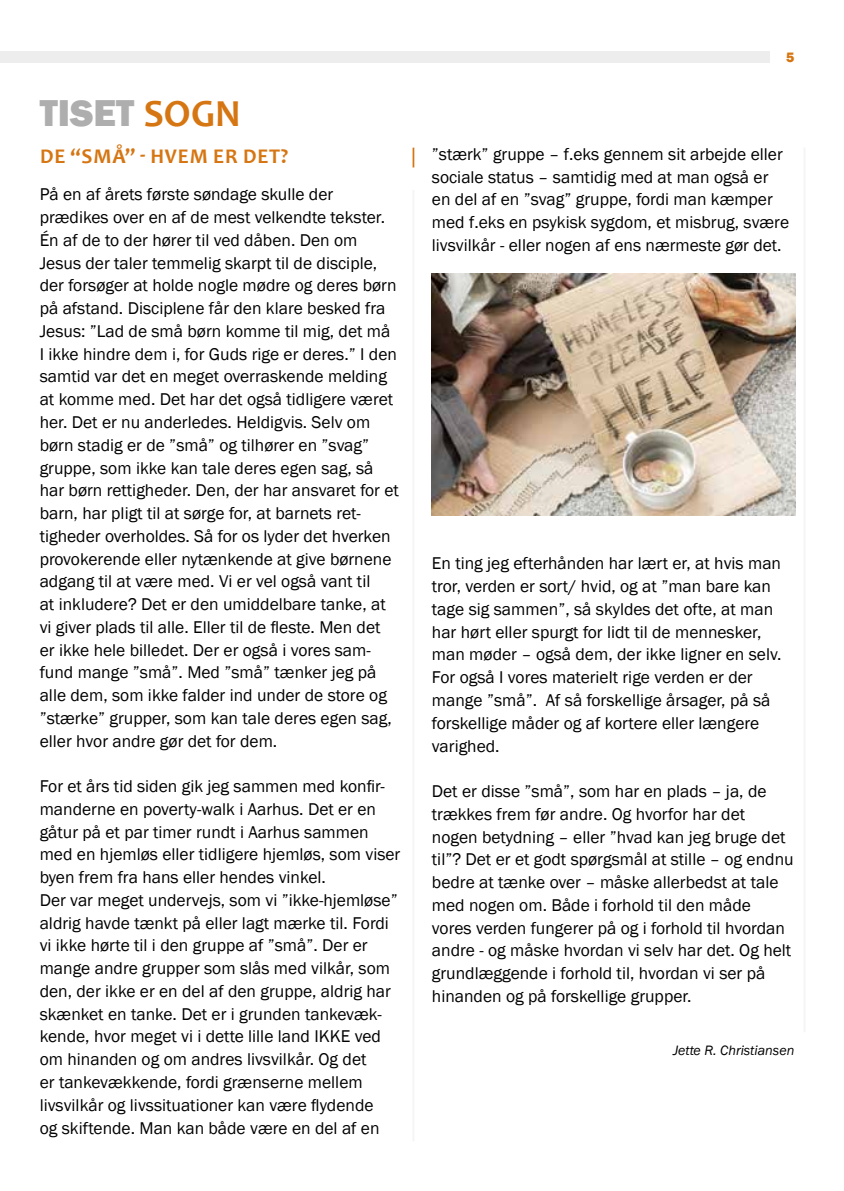
<style>
.page{position:relative;width:844px;height:1191px;background:#fff}
.page>*{position:absolute;margin:0;border:0;box-sizing:border-box;transform-origin:0 0}
.t1{font:800 38.5px "Franklin Gothic";color:#aeaeae}
.t2{font:700 21px "Candara";letter-spacing:.04em;color:#d67613}
.t3{font:17.5px/22.8px "Franklin Gothic";color:#000}
.t4{font:italic 14px "Franklin Gothic";color:#000}
.t5{font:800 14px "Franklin Gothic";color:#d67613}
.s1{font-family:"Candara";font-weight:700;color:#d67613}
</style>
<div class="page">
<div style="left:0;top:51px;width:769px;height:11px;background:#ededed"></div>
<hr style="left:412px;top:190px;width:2px;height:951px;background:#f4f4f4">
<svg style="left:412px;top:148px;width:2px;height:19px"></svg>
<hr style="left:803px;top:148px;width:2px;height:884px;background:#f4f4f4">
<img style="left:431px;top:273px;width:363px;height:242px">
<h1 class="t1" style="left:40px;top:88px;width:202px">TISET <span class="s1">SOGN</span></h1>
<p class="t2" style="left:40px;top:143px;width:249px">DE “SMÅ” - HVEM ER DET?</p>
<p class="t3" style="left:40px;top:184px;width:360px">På en af årets første søndage skulle der prædikes over en af de mest velkendte tekster.<br>Én af de to der hører til ved dåben. Den om Jesus der taler temmelig skarpt til de disciple, der forsøger at holde nogle mødre og deres børn på afstand. Disciplene får den klare besked fra Jesus: ”Lad de små børn komme til mig, det må I ikke hindre dem i, for Guds rige er deres.” I den samtid var det en meget overraskende melding at komme med. Det har det også tidligere været her. Det er nu anderledes. Heldigvis. Selv om børn stadig er de ”små” og tilhører en ”svag” gruppe, som ikke kan tale deres egen sag, så har børn rettigheder. Den, der har ansvaret for et barn, har pligt til at sørge for, at barnets ret&shy;tigheder overholdes. Så for os lyder det hverken provokerende eller nytænkende at give børnene adgang til at være med. Vi er vel også vant til<br>at inkludere? Det er den umiddelbare tanke, at vi giver plads til alle. Eller til de fleste. Men det er ikke hele billedet. Der er også i vores sam&shy;fund mange ”små”. Med ”små” tænker jeg på alle dem, som ikke falder ind under de store og ”stærke” grupper, som kan tale deres egen sag, eller hvor andre gør det for dem.</p>
<p class="t3" style="left:40px;top:775px;width:362px">For et års tid siden gik jeg sammen med konfir&shy;manderne en poverty-walk i Aarhus. Det er en gåtur på et par timer rundt i Aarhus sammen med en hjemløs eller tidligere hjemløs, som viser byen frem fra hans eller hendes vinkel.<br>Der var meget undervejs, som vi ”ikke-hjemløse” aldrig havde tænkt på eller lagt mærke til. Fordi vi ikke hørte til i den gruppe af ”små”. Der er mange andre grupper som slås med vilkår, som den, der ikke er en del af den gruppe, aldrig har skænket en tanke. Det er i grunden tankevæk&shy;kende, hvor meget vi i dette lille land IKKE ved om hinanden og om andres livsvilkår. Og det<br>er tankevækkende, fordi grænserne mellem livsvilkår og livssituationer kan være flydende<br>og skiftende. Man kan både være en del af en</p>
<p class="t5" style="left:785px;top:49px;width:10px">5</p>
<p class="t3" style="left:432px;top:143px;width:358px">”stærk” gruppe – f.eks gennem sit arbejde eller sociale status – samtidig med at man også er en del af en ”svag” gruppe, fordi man kæmper med f.eks en psykisk sygdom, et misbrug, svære livsvilkår - eller nogen af ens nærmeste gør det.</p>
<p class="t3" style="left:432px;top:552px;width:351px">En ting jeg efterhånden har lært er, at hvis man tror, verden er sort/ hvid, og at ”man bare kan tage sig sammen”, så skyldes det ofte, at man har hørt eller spurgt for lidt til de mennesker, man møder – også dem, der ikke ligner en selv.<br>For også I vores materielt rige verden er der mange ”små”. Af så forskellige årsager, på så forskellige måder og af kortere eller længere varighed.</p>
<p class="t3" style="left:432px;top:780px;width:363px">Det er disse ”små”, som har en plads – ja, de trækkes frem før andre. Og hvorfor har det nogen betydning – eller ”hvad kan jeg bruge det til”? Det er et godt spørgsmål at stille – og endnu bedre at tænke over – måske allerbedst at tale med nogen om. Både i forhold til den måde vores verden fungerer på og i forhold til hvordan andre - og måske hvordan vi selv har det. Og helt grundlæggende i forhold til, hvordan vi ser på hinanden og på forskellige grupper.</p>
<p class="t4" style="left:672px;top:1041px;width:123px">Jette R. Christiansen</p>
</div>
